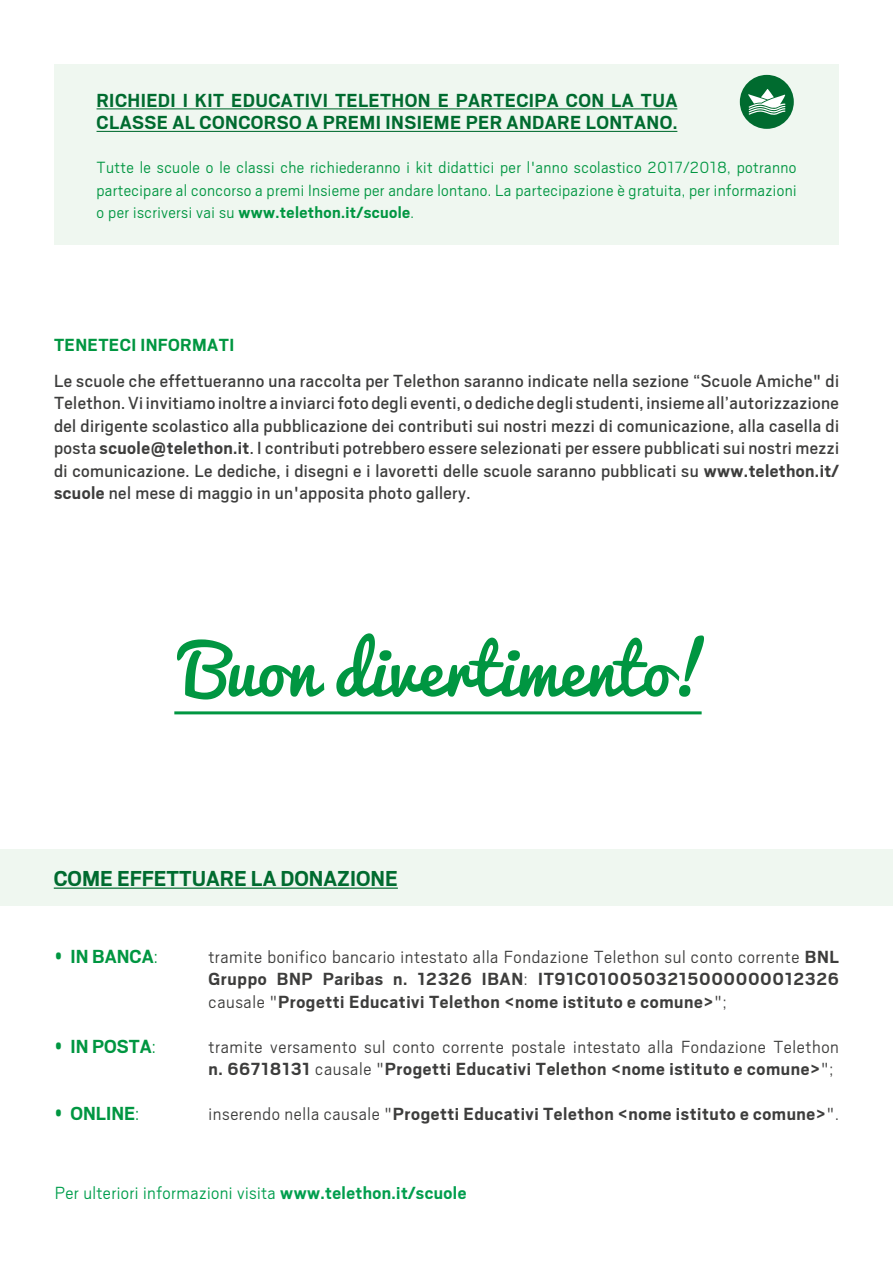
<style>
.page{position:relative;width:893px;height:1263px;background:#fff}
.page>*{position:absolute;margin:0;border:0;box-sizing:border-box;transform-origin:0 0}
.CONTENUTO{font:700 24px "Scout";color:#006b2f}
.CONTENUTO-2{font:700 21px "Scout";letter-spacing:.02em;color:#006b2f}
.CONTENUTO-3{font:700 21px "Scout";color:#009641}
.TESTO{font:19.5px/22.5px "Scout";letter-spacing:.02em;color:#3d3d3c;text-align:justify}
.CONTENUTO-4{font:700 19.5px/22.5px "Scout";letter-spacing:.03em;color:#3d3d3c;text-align:justify}
.CONTENUTO-5{font:300 19.5px "Scout";letter-spacing:.03em;color:#3d3d3c}
.CONTENUTO-6{font:300 19.5px "Scout";letter-spacing:.02em;color:#009e4d}
.TESTO-2{font:700 19.5px "Scout";letter-spacing:.02em;color:#009641}
.CONTENUTO-7{font:300 18px/22.5px "Scout";letter-spacing:.02em;color:#009641;text-align:justify}
.s1{font-weight:700}
.s2{font-weight:300}
</style>
<div class="page">
<div style="left:0;top:849px;width:893px;height:56px;background:#ecf5ed"></div>
<hr style="left:54px;top:887px;width:344px;height:2px;background:#006b2f">
<hr style="left:174px;top:711px;width:528px;height:3px;background:#009641">
<svg style="left:177px;top:633px;width:527px;height:66px"></svg>
<div style="left:54px;top:64px;width:785px;height:180px;background:#ecf5ed"></div>
<hr style="left:97px;top:108px;width:580px;height:1px;background:#006b2f">
<hr style="left:97px;top:131px;width:580px;height:1px;background:#006b2f">
<div style="left:741px;top:76px;width:51px;height:51px;background:#006b2f;border-radius:50%"></div>
<div style="left:740px;top:75px;width:54px;height:54px;border:3px solid #006b2f;border-radius:50%"></div>
<svg style="left:748px;top:89px;width:38px;height:26px"></svg>
<p class="CONTENUTO-2" style="left:97px;top:87px;width:582px">RICHIEDI I KIT EDUCATIVI TELETHON E PARTECIPA CON LA TUA</p>
<p class="CONTENUTO-2" style="left:97px;top:109px;width:582px">CLASSE AL CONCORSO A PREMI INSIEME PER ANDARE LONTANO.</p>
<p class="CONTENUTO-7" style="left:97px;top:155px;width:701px">Tutte le scuole o le classi che richiederanno i kit didattici per l'anno scolastico 2017/2018, potranno partecipare al concorso a premi Insieme per andare lontano. La partecipazione è gratuita, per informazioni o per iscriversi vai su <span class="s1">www.telethon.it/scuole</span>.</p>
<p class="TESTO-2" style="left:54px;top:333px;width:182px">TENETECI INFORMATI</p>
<p class="TESTO" style="left:54px;top:368px;width:787px">Le scuole che effettueranno una raccolta per Telethon saranno indicate nella sezione “Scuole Amiche" di Telethon. Vi invitiamo inoltre a inviarci foto degli eventi, o dediche degli studenti, insieme all’autorizzazione del dirigente scolastico alla pubblicazione dei contributi sui nostri mezzi di comunicazione, alla casella di posta <span class="s1">scuole@telethon.it</span>. I contributi potrebbero essere selezionati per essere pubblicati sui nostri mezzi di comunicazione. Le dediche, i disegni e i lavoretti delle scuole saranno pubblicati su <span class="s1">www.telethon.it/ scuole</span> nel mese di maggio in un'apposita photo gallery.</p>
<p class="CONTENUTO" style="left:54px;top:863px;width:346px">COME EFFETTUARE LA DONAZIONE</p>
<p class="CONTENUTO-3" style="left:54px;top:942px;width:105px"><span class="s2">•</span> IN BANCA<span class="s2">:</span></p>
<p class="CONTENUTO-3" style="left:54px;top:1032px;width:103px"><span class="s2">•</span> IN POSTA<span class="s2">:</span></p>
<p class="CONTENUTO-3" style="left:54px;top:1100px;width:87px"><span class="s2">•</span> ONLINE<span class="s2">:</span></p>
<p class="CONTENUTO-4" style="left:209px;top:944px;width:632px"><span class="s2">tramite bonifico bancario intestato alla Fondazione Telethon sul conto corrente</span> BNL Gruppo BNP Paribas n. 12326 IBAN<span class="s2">:</span> IT91C0100503215000000012326 <span class="s2">causale "</span>Progetti Educativi Telethon &lt;nome istituto e comune&gt;<span class="s2">";</span></p>
<p class="CONTENUTO-5" style="left:209px;top:1034px;width:632px">tramite versamento sul conto corrente postale intestato alla Fondazione Telethon</p>
<p class="CONTENUTO-4" style="left:209px;top:1057px;width:626px">n. 66718131 <span class="s2">causale "</span>Progetti Educativi Telethon &lt;nome istituto e comune&gt;<span class="s2">";</span></p>
<p class="CONTENUTO-4" style="left:209px;top:1102px;width:632px"><span class="s2">inserendo nella causale "</span>Progetti Educativi Telethon &lt;nome istituto e comune&gt;<span class="s2">".</span></p>
<p class="CONTENUTO-6" style="left:55px;top:1180px;width:413px">Per ulteriori informazioni visita <span class="s1">www.telethon.it/scuole</span></p>
</div>
